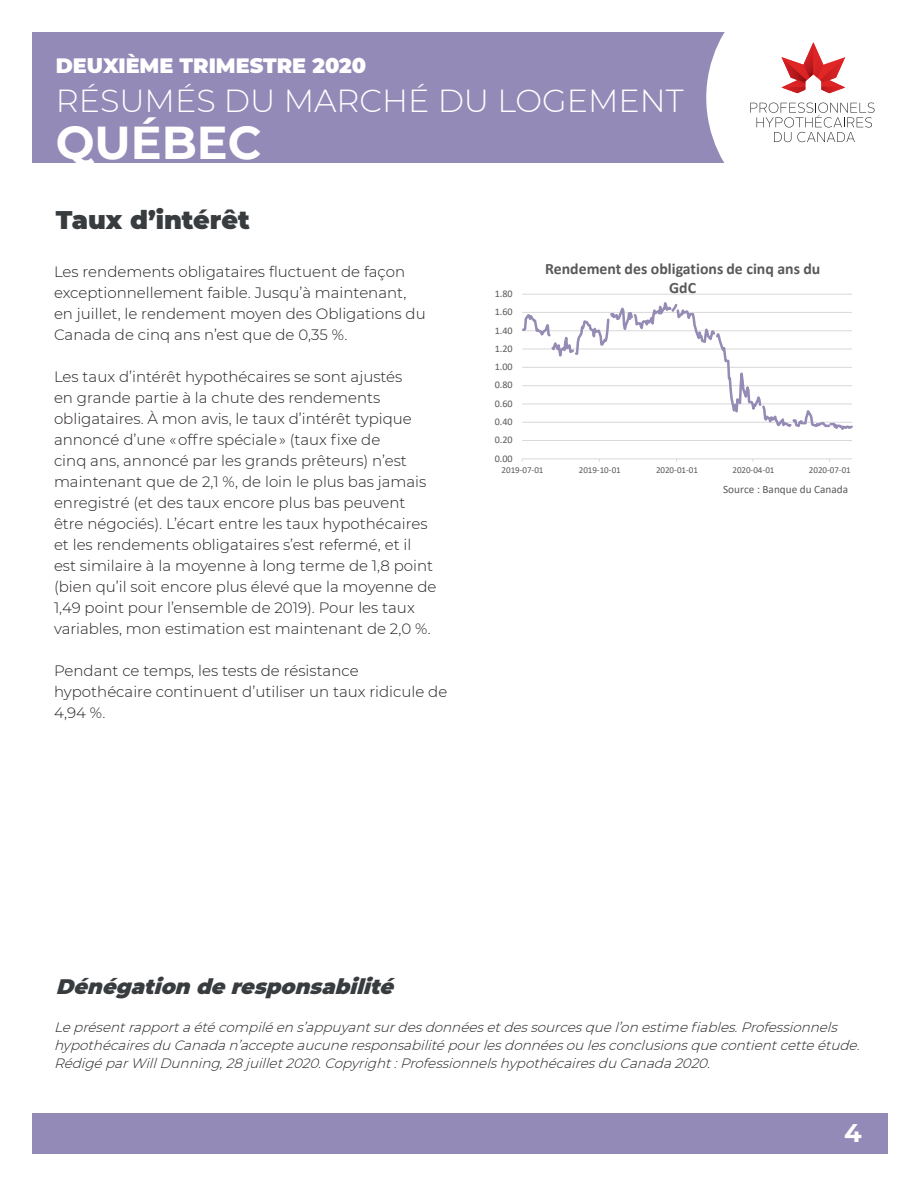
<style>
.page{position:relative;width:918px;height:1188px;background:#fff}
.page>*{position:absolute;margin:0;border:0;box-sizing:border-box;transform-origin:0 0}
.t1{font:700 46.05px "Montserrat";color:#fff}
.t2{font:300 31.8px "Montserrat";color:#fff}
.t3{font:900 25.5px "Montserrat";color:#393c3f}
.t4{font:700 25.5px "Montserrat";color:#fff}
.t5{font:italic 900 21px "Montserrat";color:#393c3f}
.t6{font:900 20.7px "Montserrat";color:#fff}
.t7{font:700 15.75px/19.4px "Calibri";color:#595959;text-align:center}
.t8{font:300 15px/21px "Montserrat";color:#231f20}
.t9{font:italic 300 13.5px/18px "Montserrat";color:#231f20}
.t10{font:11.25px "Calibri";letter-spacing:.005em;color:#595959}
.t11{font:10.2px "Calibri";color:#595959}
.t12{font:9px "Calibri";letter-spacing:-.015em;color:#595959}
</style>
<div class="page">
<div style="left:32px;top:32px;width:850px;height:131px;background:#948ab8"></div>
<div style="left:33px;top:1113px;width:855px;height:40px;background:#948ab8"></div>
<div style="left:706px;top:32px;width:176px;height:131px;background:#fff"></div>
<svg style="left:782px;top:42px;width:63px;height:51px;background:#e99697"></svg>
<svg style="left:750px;top:103px;width:125px;height:39px;background:#e9e8e8"></svg>
<svg style="left:521px;top:293px;width:332px;height:169px"></svg>
<p class="t6" style="left:56px;top:51px;width:312px">DEUXIÈME TRIMESTRE 2020</p>
<p class="t2" style="left:56px;top:79px;width:629px">RÉSUMÉS DU MARCHÉ DU LOGEMENT</p>
<p class="t1" style="left:56px;top:110px;width:207px">QUÉBEC</p>
<p class="t3" style="left:56px;top:201px;width:196px">Taux d’intérêt</p>
<p class="t8" style="left:54px;top:260px;width:373px">Les rendements obligataires fluctuent de façon exceptionnellement faible. Jusqu’à maintenant, en juillet, le rendement moyen des Obligations du Canada de cinq ans n’est que de 0,35 %.</p>
<p class="t8" style="left:54px;top:365px;width:384px">Les taux d’intérêt hypothécaires se sont ajustés<br>en grande partie à la chute des rendements obligataires. À mon avis, le taux d’intérêt typique annoncé d’une « offre spéciale » (taux fixe de<br>cinq ans, annoncé par les grands prêteurs) n’est maintenant que de 2,1 %, de loin le plus bas jamais enregistré (et des taux encore plus bas peuvent être négociés). L’écart entre les taux hypothécaires et les rendements obligataires s’est refermé, et il est similaire à la moyenne à long terme de 1,8 point (bien qu’il soit encore plus élevé que la moyenne de 1,49 point pour l’ensemble de 2019). Pour les taux variables, mon estimation est maintenant de 2,0 %.</p>
<p class="t8" style="left:54px;top:659px;width:395px">Pendant ce temps, les tests de résistance hypothécaire continuent d’utiliser un taux ridicule de<br>4,94 %.</p>
<p class="t11" style="left:495px;top:286px;width:19px">1.80</p>
<p class="t11" style="left:495px;top:305px;width:19px">1.60</p>
<p class="t11" style="left:495px;top:323px;width:19px">1.40</p>
<p class="t11" style="left:495px;top:341px;width:19px">1.20</p>
<p class="t11" style="left:495px;top:360px;width:19px">1.00</p>
<p class="t11" style="left:495px;top:378px;width:19px">0.80</p>
<p class="t11" style="left:495px;top:396px;width:19px">0.60</p>
<p class="t11" style="left:495px;top:415px;width:19px">0.40</p>
<p class="t11" style="left:495px;top:433px;width:19px">0.20</p>
<p class="t11" style="left:495px;top:451px;width:19px">0.00</p>
<p class="t7" style="left:545px;top:258px;width:277px">Rendement des obligations de cinq ans du<br>GdC</p>
<p class="t12" style="left:501px;top:464px;width:43px">2019-07-01</p>
<p class="t12" style="left:579px;top:464px;width:43px">2019-10-01</p>
<p class="t12" style="left:656px;top:464px;width:43px">2020-01-01</p>
<p class="t12" style="left:732px;top:464px;width:43px">2020-04-01</p>
<p class="t12" style="left:809px;top:464px;width:43px">2020-07-01</p>
<p class="t10" style="left:723px;top:481px;width:127px">Source : Banque du Canada</p>
<p class="t5" style="left:56px;top:971px;width:346px">Dénégation deresponsabilité</p>
<p class="t9" style="left:54px;top:1018px;width:812px">Leprésentrapportaétécompiléen s’appuyantsurdesdonnéesetdessourcesquel’on estimefiables.Professionnels hypothécairesdu Canadan’accepteaucuneresponsabilitépourlesdonnéesou lesconclusionsquecontientcetteétude.</p>
<p class="t9" style="left:54px;top:1054px;width:662px">RédigéparWillDunning,28j uillet2020.Copyright:Professionnelshypothécairesdu Canada2020.</p>
<p class="t4" style="left:844px;top:1115px;width:19px">4</p>
</div>
